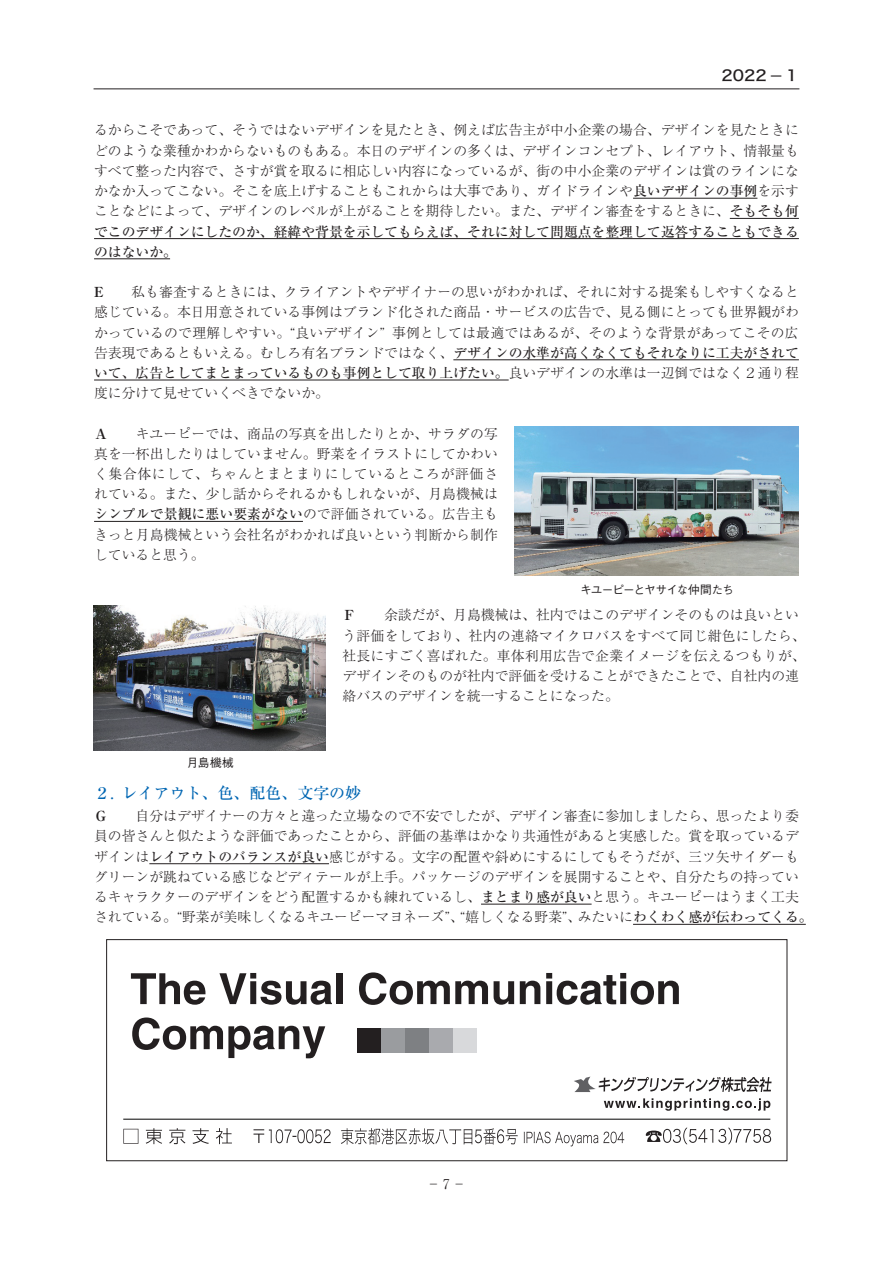
<style>
.page{position:relative;width:893px;height:1263px;background:#fff}
.page>*{position:absolute;margin:0;border:0;box-sizing:border-box;transform-origin:0 0}
.t1{font:500 15.9px "Ryumin Pr 6";color:#0166b3}
.t2{font:14.85px "Hira Kaku Std W5";color:#231f20;scale:1.1 1}
.t3{font:300 13.8px/20.2px "Ryumin Pr 6";color:#231f20;text-align:justify}
.t4{font:300 13.5px "Ryumin Pr 6";color:#231f20;scale:.95 1}
.t5{font:500 11.7px "Gothic BBB Pr 6";letter-spacing:-.065em;color:#231f20}
.s1{font-size:10.35px}
.s2{font-weight:500}
.s3{font-weight:700;font-stretch:expanded}
</style>
<div class="page">
<hr style="left:94px;top:88px;width:705px;height:1px;background:#231f20">
<div style="left:106px;top:939px;width:681px;height:222px;border:1px solid #231f20"></div>
<div style="left:453px;top:1028px;width:24px;height:25px;background:#d8d9db"></div>
<div style="left:429px;top:1028px;width:24px;height:25px;background:#a9aaae"></div>
<div style="left:405px;top:1028px;width:24px;height:25px;background:#7e8083"></div>
<div style="left:357px;top:1028px;width:24px;height:25px;background:#231f20"></div>
<div style="left:381px;top:1028px;width:24px;height:25px;background:#9a9c9f"></div>
<svg style="left:131px;top:973px;width:74px;height:32px"></svg>
<svg style="left:219px;top:973px;width:113px;height:32px"></svg>
<div style="left:336px;top:973px;width:6px;height:31px;background:#231f20"></div>
<svg style="left:359px;top:972px;width:129px;height:33px"></svg>
<svg style="left:494px;top:981px;width:20px;height:24px"></svg>
<svg style="left:520px;top:981px;width:20px;height:23px"></svg>
<svg style="left:546px;top:973px;width:133px;height:32px"></svg>
<svg style="left:132px;top:1017px;width:193px;height:41px"></svg>
<svg style="left:123px;top:1129px;width:15px;height:15px"></svg>
<svg style="left:146px;top:1128px;width:16px;height:16px"></svg>
<svg style="left:169px;top:1128px;width:16px;height:16px"></svg>
<svg style="left:193px;top:1128px;width:16px;height:16px"></svg>
<svg style="left:216px;top:1128px;width:16px;height:16px"></svg>
<svg style="left:604px;top:1098px;width:166px;height:13px"></svg>
<svg style="left:574px;top:1076px;width:198px;height:16px"></svg>
<hr style="left:123px;top:1119px;width:647px;height:1px;background:#030303">
<svg style="left:254px;top:1129px;width:77px;height:14px"></svg>
<svg style="left:341px;top:1128px;width:177px;height:16px"></svg>
<svg style="left:524px;top:1131px;width:100px;height:15px"></svg>
<svg style="left:646px;top:1128px;width:125px;height:16px"></svg>
<hr style="left:633px;top:198px;width:124px;height:1px;background:#231f20">
<hr style="left:730px;top:218px;width:69px;height:1px;background:#231f20">
<hr style="left:94px;top:238px;width:705px;height:1px;background:#231f20">
<hr style="left:94px;top:259px;width:76px;height:1px;background:#231f20">
<hr style="left:453px;top:360px;width:346px;height:1px;background:#231f20">
<hr style="left:94px;top:380px;width:415px;height:1px;background:#231f20">
<hr style="left:94px;top:521px;width:209px;height:1px;background:#231f20">
<hr style="left:149px;top:863px;width:180px;height:1px;background:#231f20">
<hr style="left:481px;top:904px;width:111px;height:1px;background:#231f20">
<hr style="left:633px;top:924px;width:173px;height:1px;background:#231f20">
<img style="left:515px;top:427px;width:284px;height:149px">
<img style="left:94px;top:606px;width:231px;height:144px">
<p class="t2" style="left:722px;top:64px;width:70px">2022 <span class="s1">－</span>1</p>
<p class="t3" style="left:94px;top:119px;width:706px">るからこそであって、そうではないデザインを見たとき、例えば広告主が中小企業の場合、デザインを見たときにどのような業種かわからないものもある。本日のデザインの多くは、デザインコンセプト、レイアウト、情報量もすべて整った内容で、さすが賞を取るに相応しい内容になっているが、街の中小企業のデザインは賞のラインになかなか入ってこない。そこを底上げすることもこれからは大事であり、ガイドラインや<span class="s2">良いデザインの事例</span>を示すことなどによって、デザインのレベルが上がることを期待したい。また、デザイン審査をするときに、<span class="s2">そもそも何でこのデザインにしたのか、経緯や背景を示してもらえば、それに対して問題点を整理して返答することもできるのはないか。</span></p>
<p class="t3" style="left:94px;top:281px;width:706px"><span class="s3">E</span>　　私も審査するときには、クライアントやデザイナーの思いがわかれば、それに対する提案もしやすくなると感じている。本日用意されている事例はブランド化された商品・サービスの広告で、見る側にとっても世界観がわかっているので理解しやすい。“良いデザイン” 事例としては最適ではあるが、そのような背景があってこその広告表現であるともいえる。むしろ有名ブランドではなく、<span class="s2">デザインの水準が高くなくてもそれなりに工夫がされていて、広告としてまとまっているものも事例として取り上げたい。</span>良いデザインの水準は一辺倒ではなく２通り程度に分けて見せていくべきでないか。</p>
<p class="t3" style="left:94px;top:422px;width:405px"><span class="s3">Ａ</span>　　キユーピーでは、商品の写真を出したりとか、サラダの写真を一杯出したりはしていません。野菜をイラストにしてかわいく集合体にして、ちゃんとまとまりにしているところが評価されている。また、少し話からそれるかもしれないが、月島機械は<span class="s2">シンプルで景観に悪い要素がない</span>ので評価されている。広告主もきっと月島機械という会社名がわかれば良いという判断から制作していると思う。</p>
<p class="t5" style="left:580px;top:580px;width:155px">キユーピーとヤサイな仲間たち</p>
<p class="t5" style="left:187px;top:753px;width:49px">月島機械</p>
<p class="t3" style="left:343px;top:604px;width:465px;text-align:left"><span class="s3">Ｆ</span>　　余談だが、月島機械は、社内ではこのデザインそのものは良いという評価をしており、社内の連絡マイクロバスをすべて同じ紺色にしたら、社長にすごく喜ばれた。車体利用広告で企業イメージを伝えるつもりが、デザインそのものが社内で評価を受けることができたことで、自社内の連絡バスのデザインを統一することになった。</p>
<p class="t1" style="left:94px;top:780px;width:269px">２．レイアウト、色、配色、文字の妙</p>
<p class="t3" style="left:94px;top:805px;width:720px;text-align:left"><span class="s3">Ｇ</span>　　自分はデザイナーの方々と違った立場なので不安でしたが、デザイン審査に参加しましたら、思ったより委員の皆さんと似たような評価であったことから、評価の基準はかなり共通性があると実感した。賞を取っているデザインは<span class="s2">レイアウトのバランスが良い</span>感じがする。文字の配置や斜めにするにしてもそうだが、三ツ矢サイダーもグリーンが跳ねている感じなどディテールが上手。パッケージのデザインを展開することや、自分たちの持っているキャラクターのデザインをどう配置するかも練れているし、<span class="s2">まとまり感が良い</span>と思う。キユーピーはうまく工夫されている。“野菜が美味しくなるキユーピーマヨネーズ”、“嬉しくなる野菜”、みたいに<span class="s2">わくわく感が伝わってくる。</span></p>
<p class="t4" style="left:427px;top:1173px;width:42px">−7−</p>
</div>
